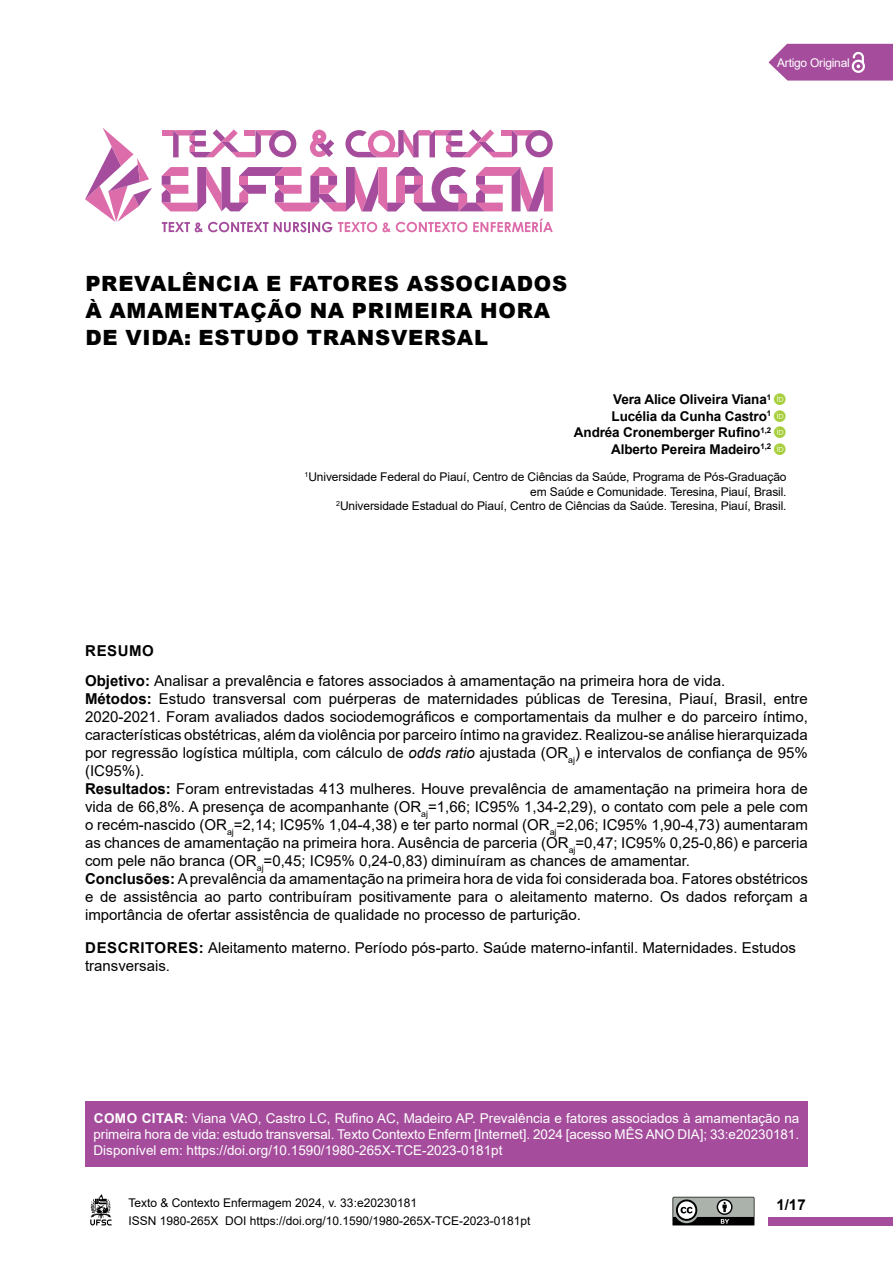
<style>
.page{position:relative;width:893px;height:1263px;background:#fff}
.page>*{position:absolute;margin:0;border:0;box-sizing:border-box;transform-origin:0 0}
.t1{font:900 21px/27px "Arial";letter-spacing:.035em;color:#000}
.t2{font:15px/18px "Arial";color:#000}
.t3{font:700 15px "Arial";color:#000}
.t4{font:13.5px/16.2px "Arial";color:#fff;text-align:justify}
.t5{font:700 13.5px/16.5px "Arial";letter-spacing:-.01em;color:#000;text-align:right}
.t6{font:12px/14.4px "Arial";letter-spacing:-.01em;color:#000}
.t7{font:12px "Arial";letter-spacing:-.02em;color:#fff}
.s1{font-weight:700}
.s2{font-style:italic}
</style>
<div class="page">
<div style="left:769px;top:1217px;width:124px;height:8px;background:#a54d9c"></div>
<svg style="left:90px;top:1194px;width:22px;height:31px"></svg>
<svg style="left:162px;top:167px;width:391px;height:45px"></svg>
<div style="left:162px;top:130px;width:11px;height:6px;background:#dd6daa"></div>
<svg style="left:173px;top:129px;width:123px;height:28px"></svg>
<svg style="left:310px;top:129px;width:243px;height:28px"></svg>
<svg style="left:162px;top:222px;width:106px;height:10px"></svg>
<svg style="left:274px;top:222px;width:58px;height:10px"></svg>
<svg style="left:338px;top:222px;width:129px;height:10px"></svg>
<svg style="left:473px;top:219px;width:80px;height:13px"></svg>
<svg style="left:85px;top:128px;width:67px;height:94px"></svg>
<svg style="left:768px;top:44px;width:125px;height:37px;background:#af61a7"></svg>
<svg style="left:672px;top:1197px;width:83px;height:29px;background:#777b78"></svg>
<div style="left:85px;top:1101px;width:723px;height:66px;background:#a54d9c"></div>
<h1 class="t1" style="left:85px;top:270px;width:483px">PREVALÊNCIA E FATORES ASSOCIADOS<br>À AMAMENTAÇÃO NA PRIMEIRA HORA<br>DE VIDA: ESTUDO TRANSVERSAL</h1>
<p class="t7" style="left:777px;top:54px;width:74px">Artigo Original</p>
<p class="t5" style="left:574px;top:392px;width:199px">Vera Alice Oliveira Viana<sup>1<br></sup>Lucélia da Cunha Castro<sup>1<br></sup>Andréa Cronemberger Rufino<sup>1,2<br></sup>Alberto Pereira Madeiro<sup>1,2</sup></p>
<p class="t6" style="left:305px;top:470px;width:483px;text-align:right"><sup>1</sup>Universidade Federal do Piauí, Centro de Ciências da Saúde, Programa de Pós-Graduação em Saúde e Comunidade. Teresina, Piauí, Brasil.<br><sup>2</sup>Universidade Estadual do Piauí, Centro de Ciências da Saúde. Teresina, Piauí, Brasil.</p>
<p class="t2" style="left:85px;top:635px;width:642px;line-height:30.8px"><span class="s1">RESUMO<br>Objetivo:</span> Analisar a prevalência e fatores associados à amamentação na primeira hora de vida.</p>
<p class="t2" style="left:85px;top:690px;width:724px"><span class="s1">Métodos:</span> Estudo transversal com puérperas de maternidades públicas de Teresina, Piauí, Brasil, entre 2020-2021. Foram avaliados dados sociodemográficos e comportamentais da mulher e do parceiro íntimo, características obstétricas, além da violência por parceiro íntimo na gravidez. Realizou-se análise hierarquizada por regressão logística múltipla, com cálculo de <span class="s2">odds ratio</span> ajustada (OR<sub>aj</sub>) e intervalos de confiança de 95% (IC95%).<br><span class="s1">Resultados:</span> Foram entrevistadas 413 mulheres. Houve prevalência de amamentação na primeira hora de vida de 66,8%. A presença de acompanhante (OR<sub>aj</sub>=1,66; IC95% 1,34-2,29), o contato com pele a pele com o recém-nascido (OR<sub>aj</sub>=2,14; IC95% 1,04-4,38) e ter parto normal (OR<sub>aj</sub>=2,06; IC95% 1,90-4,73) aumentaram as chances de amamentação na primeira hora. Ausência de parceria (OR<sub>aj</sub>=0,47; IC95% 0,25-0,86) e parceria com pele não branca (OR<sub>aj</sub>=0,45; IC95% 0,24-0,83) diminuíram as chances de amamentar.<br><span class="s1">Conclusões:</span> A prevalência da amamentação na primeira hora de vida foi considerada boa. Fatores obstétricos e de assistência ao parto contribuíram positivamente para o aleitamento materno. Os dados reforçam a importância de ofertar assistência de qualidade no processo de parturição.</p>
<p class="t2" style="left:85px;top:939px;width:712px"><span class="s1">DESCRITORES:</span> Aleitamento materno. Período pós-parto. Saúde materno-infantil. Maternidades. Estudos transversais.</p>
<p class="t4" style="left:94px;top:1110px;width:707px"><span class="s1">COMO CITAR</span>: Viana VAO, Castro LC, Rufino AC, Madeiro AP. Prevalência e fatores associados à amamentação na primeira hora de vida: estudo transversal. Texto Contexto Enferm [Internet]. 2024 [acesso MÊS ANO DIA]; 33:e20230181.<br>Disponível em: https://doi.org/10.1590/1980-265X-TCE-2023-0181pt</p>
<p class="t6" style="left:128px;top:1194px;width:404px;line-height:18px">Texto &amp; Contexto Enfermagem 2024, v. 33:e20230181<br>ISSN 1980-265X DOI https://doi.org/10.1590/1980-265X-TCE-2023-0181pt</p>
<p class="t3" style="left:776px;top:1194px;width:31px">1/17</p>
</div>
